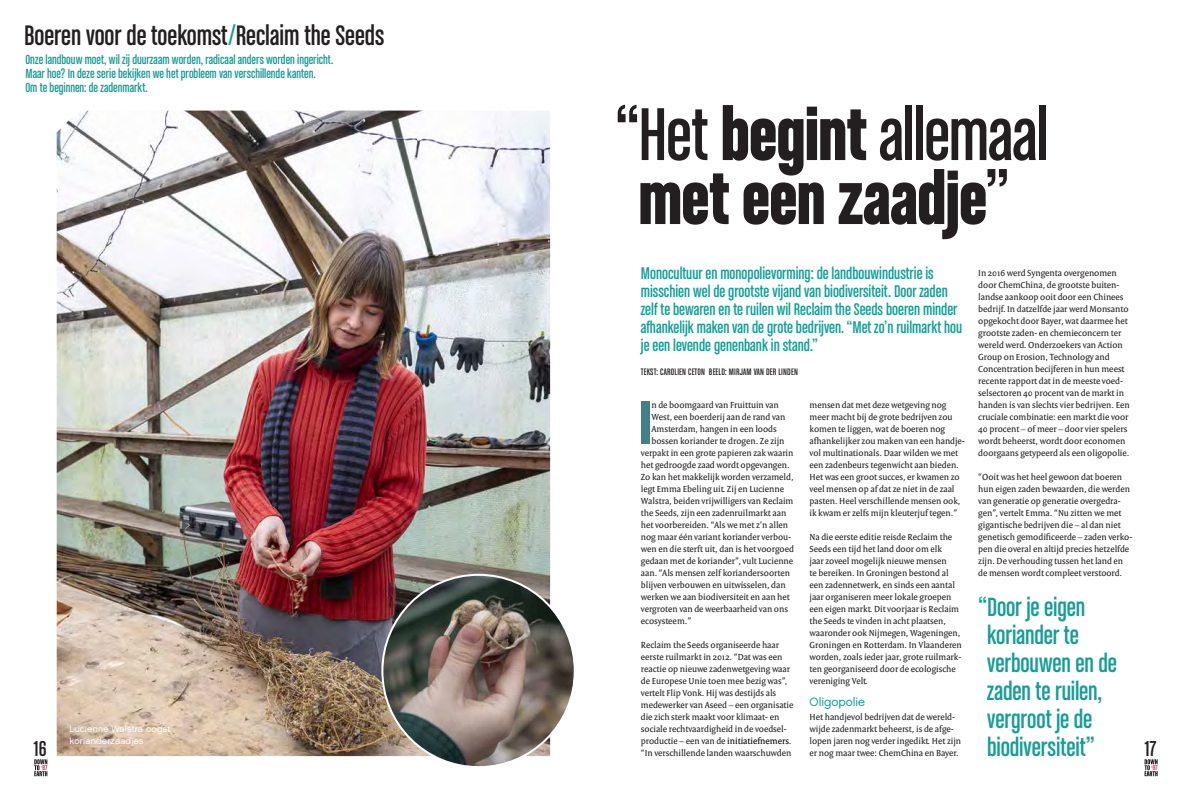
<style>
.page{position:relative;width:1191px;height:808px;background:#fff}
.page>*{position:absolute;margin:0;border:0;box-sizing:border-box;transform-origin:0 0}
.t1{font:79.5px "Chalet Comprime Cologne Sixty";letter-spacing:-.02em;color:#231f20}
.t2{font:79.5px "Chalet Comprime Hong Kong Sixty";letter-spacing:-.015em;color:#231f20}
.t3{font:64.7px "Chalet Comprime Hong Kong Eighty";color:#427f89}
.t4{font:30px "Chalet Comprime Cologne Sixty";color:#231f20}
.t5{font:28px/28px "Chalet Comprime Cologne Sixty";letter-spacing:-.005em;color:#169e96}
.t6{font:23px "Chalet Comprime Cologne Eighty";color:#231f20}
.t7{font:18px/18px "Chalet Comprime Cologne Sixty";color:#169e96}
.t8{font:14px/14px "Chalet Comprime Cologne Sixty";letter-spacing:-.005em;color:#169e96}
.t9{font:12px "Chalet London Nineteen Sixty";letter-spacing:-.005em;color:#169e96}
.t10{font:10px "Chalet Comprime Cologne Sixty";letter-spacing:.02em;color:#231f20}
.t11{font:9.5px/12px "Versa Pro";color:#231f20}
.t12{font:9px/12px "Chalet London Nineteen Sixty";letter-spacing:.02em;color:#fff}
.t13{font:7.7px "Chalet Comprime Cologne Seventy";color:#ec1163}
.s1{color:#169e96}
.s2{font-family:"Chalet Comprime Hong Kong Sixty"}
.s3{font-family:"Chalet Comprime Cologne Sixty"}
.s4{color:#000}
</style>
<div class="page">
<img style="left:57px;top:111px;width:493px;height:645px">
<img style="left:382px;top:575px;width:193px;height:192px;border-radius:96px">
<svg style="left:34px;top:759px;width:13px;height:17px"></svg>
<svg style="left:1144px;top:759px;width:13px;height:17px"></svg>
<h3 class="t4" style="left:24px;top:19px;width:362px">Boeren voor de toekomst<span class="s1">/</span>Reclaim the Seeds</h3>
<h3 class="t8" style="left:25px;top:52px;width:309px">Onze landbouw moet, wil zij duurzaam worden, radicaal anders worden ingericht.<br>Maar hoe? In deze serie bekijken we het probleem van verschillende kanten.<br>Om te beginnen: de zadenmarkt.</h3>
<h3 class="t6" style="left:34px;top:736px;width:14px">16</h3>
<p class="t13" style="left:41px;top:763px;width:8px"><sup>#</sup>87</p>
<p class="t12" style="left:69px;top:723px;width:102px">Lucienne Walstra oogst korianderzaadjes</p>
<h1 class="t1" style="left:614px;top:91px;width:436px">“Het <span class="s2">begint</span> allemaal</h1>
<h1 class="t2" style="left:638px;top:151px;width:373px">met een zaadje<span class="s3">”</span></h1>
<p class="t7" style="left:641px;top:264px;width:323px">Monocultuur en monopolievorming: de landbouwindustrie is misschien wel de grootste vijand van biodiversiteit. Door zaden zelf te bewaren en te ruilen wil Reclaim the Seeds boeren minder afhankelijk maken van de grote bedrijven. “Met zo’n ruilmarkt hou je een levende genenbank in stand.”</p>
<p class="t10" style="left:641px;top:367px;width:159px">TEKST: CAROLIEN CETON BEELD: MIRJAM VAN DER LINDEN</p>
<h2 class="t3" style="left:639px;top:385px;width:14px">I</h2>
<p class="t11" style="left:651px;top:399px;width:129px">n de boomgaard van Fruittuin van</p>
<p class="t11" style="left:651px;top:411px;width:135px">West, een boerderij aan de rand van</p>
<p class="t11" style="left:651px;top:423px;width:127px">Amsterdam, hangen in een loods</p>
<p class="t11" style="left:651px;top:435px;width:134px">bossen koriander te drogen. Ze zijn</p>
<p class="t11" style="left:641px;top:447px;width:154px">verpakt in een grote papieren zak waarin</p>
<p class="t11" style="left:641px;top:459px;width:150px">het gedroogde zaad wordt opgevangen.</p>
<p class="t11" style="left:641px;top:471px;width:154px">Zo kan het makkelijk worden verzameld,</p>
<p class="t11" style="left:641px;top:483px;width:145px">legt Emma Ebeling uit. Zij en Lucienne</p>
<p class="t11" style="left:641px;top:495px;width:154px">Walstra, beiden vrijwilligers van Reclaim</p>
<p class="t11" style="left:641px;top:507px;width:147px">the Seeds, zijn een zadenruilmarkt aan</p>
<p class="t11" style="left:641px;top:519px;width:149px">het voorbereiden. “Als we met z’n allen</p>
<p class="t11" style="left:641px;top:531px;width:152px">nog maar één variant koriander verbou-</p>
<p class="t11" style="left:641px;top:543px;width:155px">wen en die sterft uit, dan is het voorgoed</p>
<p class="t11" style="left:641px;top:555px;width:154px">gedaan met de koriander”, vult Lucienne</p>
<p class="t11" style="left:641px;top:567px;width:151px">aan. “Als mensen zelf koriandersoorten</p>
<p class="t11" style="left:641px;top:579px;width:146px">blijven verbouwen en uitwisselen, dan</p>
<p class="t11" style="left:641px;top:591px;width:150px">werken we aan biodiversiteit en aan het</p>
<p class="t11" style="left:641px;top:603px;width:149px">vergroten van de weerbaarheid van ons</p>
<p class="t11" style="left:641px;top:615px;width:52px">ecosysteem.”</p>
<p class="t11" style="left:641px;top:639px;width:154px">Reclaim the Seeds organiseerde haar eerste ruilmarkt in 2012. “Dat was een reactie op nieuwe zadenwetgeving waar de Europese Unie toen mee bezig was”, vertelt Flip Vonk. Hij was destijds als medewerker van Aseed – een organisatie die zich sterk maakt voor klimaat- en sociale rechtvaardigheid in de voedsel&shy;productie – een van de <span class="s4">initiatiefnemers</span>. “In verschillende landen waarschuwden</p>
<p class="t11" style="left:809px;top:399px;width:157px">mensen dat met deze wetgeving nog meer macht bij de grote bedrijven zou komen te liggen, wat de boeren nog afhankelijker zou maken van een handje&shy;vol multinationals. Daar wilden we met een zadenbeurs tegenwicht aan bieden.<br>Het was een groot succes, er kwamen zo veel mensen op af dat ze niet in de zaal pasten. Heel verschillende mensen ook, ik kwam er zelfs mijn kleuterjuf tegen.”</p>
<p class="t11" style="left:809px;top:531px;width:154px">Na die eerste editie reisde Reclaim the Seeds een tijd het land door om elk<br>jaar zoveel mogelijk nieuwe mensen<br>te bereiken. In Groningen bestond al een zadennetwerk, en sinds een aantal jaar organiseren meer lokale groepen een eigen markt. Dit voorjaar is Reclaim the Seeds te vinden in acht plaatsen, waaronder ook Nijmegen, Wageningen, Groningen en Rotterdam. In Vlaanderen worden, zoals ieder jaar, grote ruilmark&shy;ten georganiseerd door de ecologische vereniging Velt.</p>
<p class="t9" style="left:809px;top:694px;width:57px">Oligopolie</p>
<p class="t11" style="left:809px;top:711px;width:153px">Het handjevol bedrijven dat de wereld&shy;wijde zadenmarkt beheerst, is de afge&shy;lopen jaren nog verder ingedikt. Het zijn er nog maar twee: ChemChina en Bayer.</p>
<p class="t11" style="left:978px;top:267px;width:153px">In 2016 werd Syngenta overgenomen door ChemChina, de grootste buiten&shy;landse aankoop ooit door een Chinees bedrijf. In datzelfde jaar werd Monsanto opgekocht door Bayer, wat daarmee het grootste zaden- en chemieconcern ter wereld werd. Onderzoekers van Action Group on Erosion, Technology and Concentration becijferen in hun meest recente rapport dat in de meeste voed&shy;selsectoren 40 procent van de markt in handen is van slechts vier bedrijven. Een cruciale combinatie: een markt die voor 40 procent – of meer – door vier spelers wordt beheerst, wordt door economen doorgaans getypeerd als een oligopolie.</p>
<p class="t11" style="left:978px;top:471px;width:155px">“Ooit was het heel gewoon dat boeren hun eigen zaden bewaarden, die werden van generatie op generatie overgedra&shy;gen”, vertelt Emma. “Nu zitten we met gigantische bedrijven die – al dan niet genetisch gemodificeerde – zaden verko&shy;pen die overal en altijd precies hetzelfde zijn. De verhouding tussen het land en de mensen wordt compleet verstoord.</p>
<h3 class="t5" style="left:987px;top:593px;width:131px;text-indent:-9px">“Door je eigen koriander te verbouwen en de zaden te ruilen, vergroot je de biodiversiteit”</h3>
<h3 class="t6" style="left:1144px;top:736px;width:13px">17</h3>
<p class="t13" style="left:1151px;top:763px;width:8px"><sup>#</sup>87</p>
</div>
